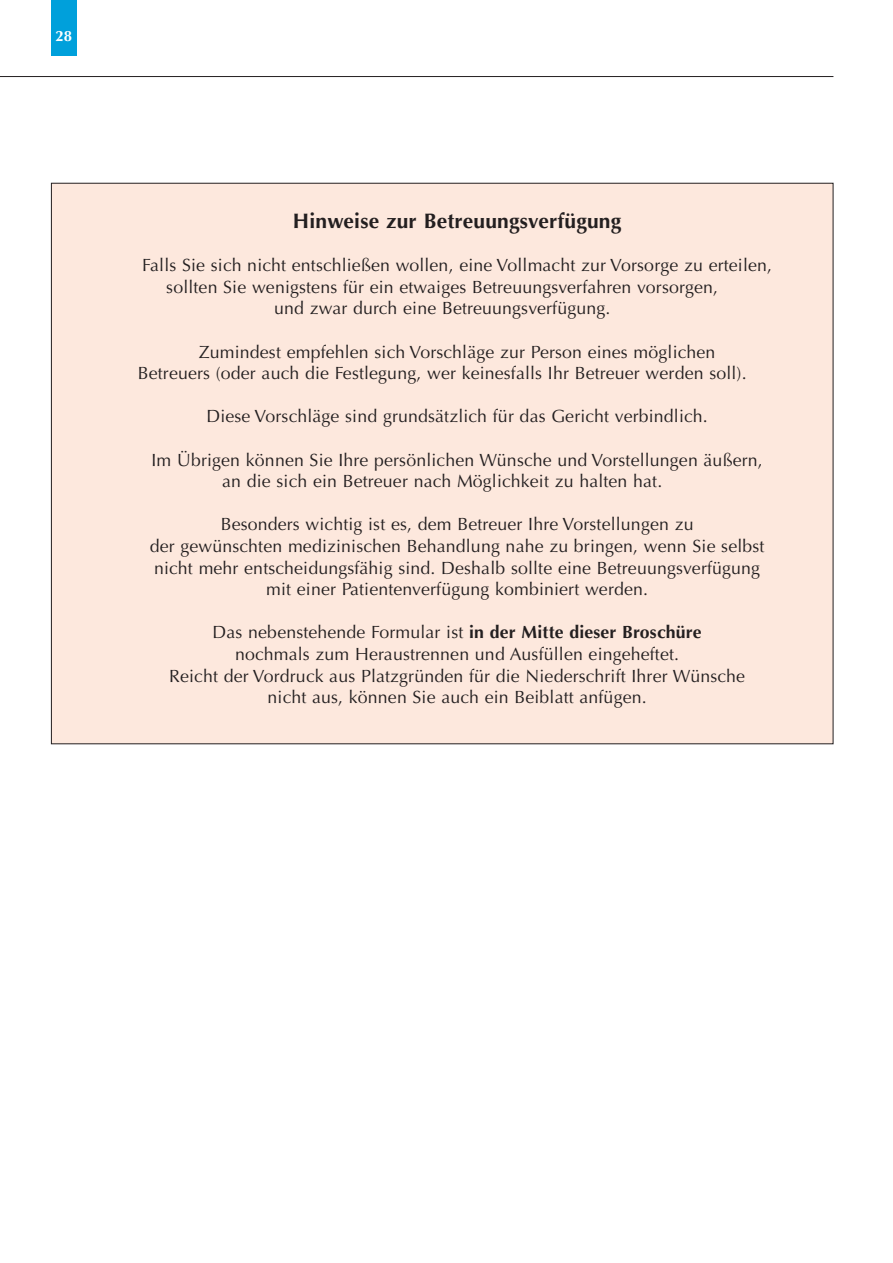
<style>
.page{position:relative;width:893px;height:1263px;background:#fff}
.page>*{position:absolute;margin:0;border:0;box-sizing:border-box;transform-origin:0 0}
.t1{font:700 21px "Optima LT Std";letter-spacing:.01em;color:#231f20}
.t2{font:17.7px/21.6px "Optima LT Std";letter-spacing:.01em;color:#231f20}
.t3{font:700 15px "Optima LT Std";color:#fff}
.s1{font-weight:700}
</style>
<div class="page">
<div style="left:51px;top:0;width:26px;height:55px;background:#00a0db"></div>
<div style="left:51px;top:183px;width:782px;height:561px;background:#fde8dd"></div>
<hr style="left:0;top:76px;width:833px;height:1px;background:#231f20">
<p class="t3" style="left:55px;top:30px;width:18px">28</p>
<p class="t1" style="left:293px;top:212px;width:330px">Hinweise zur Betreuungsverfügung</p>
<p class="t2" style="left:142px;top:256px;width:631px">Falls Sie sich nicht entschließen wollen, eine Vollmacht zur Vorsorge zu erteilen,</p>
<p class="t2" style="left:166px;top:278px;width:553px">sollten Sie wenigstens für ein etwaiges Betreuungsverfahren vorsorgen,</p>
<p class="t2" style="left:274px;top:299px;width:338px">und zwar durch eine Betreuungsverfügung.</p>
<p class="t2" style="left:138px;top:343px;width:610px;text-indent:61px">Zumindest empfehlen sich Vorschläge zur Person eines möglichen<br>Betreuers (oder auch die Festlegung, wer keinesfalls Ihr Betreuer werden soll).</p>
<p class="t2" style="left:206px;top:407px;width:503px">Diese Vorschläge sind grundsätzlich für das Gericht verbindlich.</p>
<p class="t2" style="left:222px;top:451px;width:542px;text-indent:-71px">Im Übrigen können Sie Ihre persönlichen Wünsche und Vorstellungen äußern, an die sich ein Betreuer nach Möglichkeit zu halten hat.</p>
<p class="t2" style="left:150px;top:515px;width:616px;text-align:center">Besonders wichtig ist es, dem Betreuer Ihre Vorstellungen zu<br>der gewünschten medizinischen Behandlung nahe zu bringen, wenn Sie selbst nicht mehr entscheidungsfähig sind. Deshalb sollte eine Betreuungsverfügung mit einer Patientenverfügung kombiniert werden.</p>
<p class="t2" style="left:169px;top:623px;width:577px;text-align:center">Das nebenstehende Formular ist <span class="s1">in der Mitte dieser Broschüre<br></span>nochmals zum Heraustrennen und Ausfüllen eingeheftet.<br>Reicht der Vordruck aus Platzgründen für die Niederschrift Ihrer Wünsche nicht aus, können Sie auch ein Beiblatt anfügen.</p>
</div>
